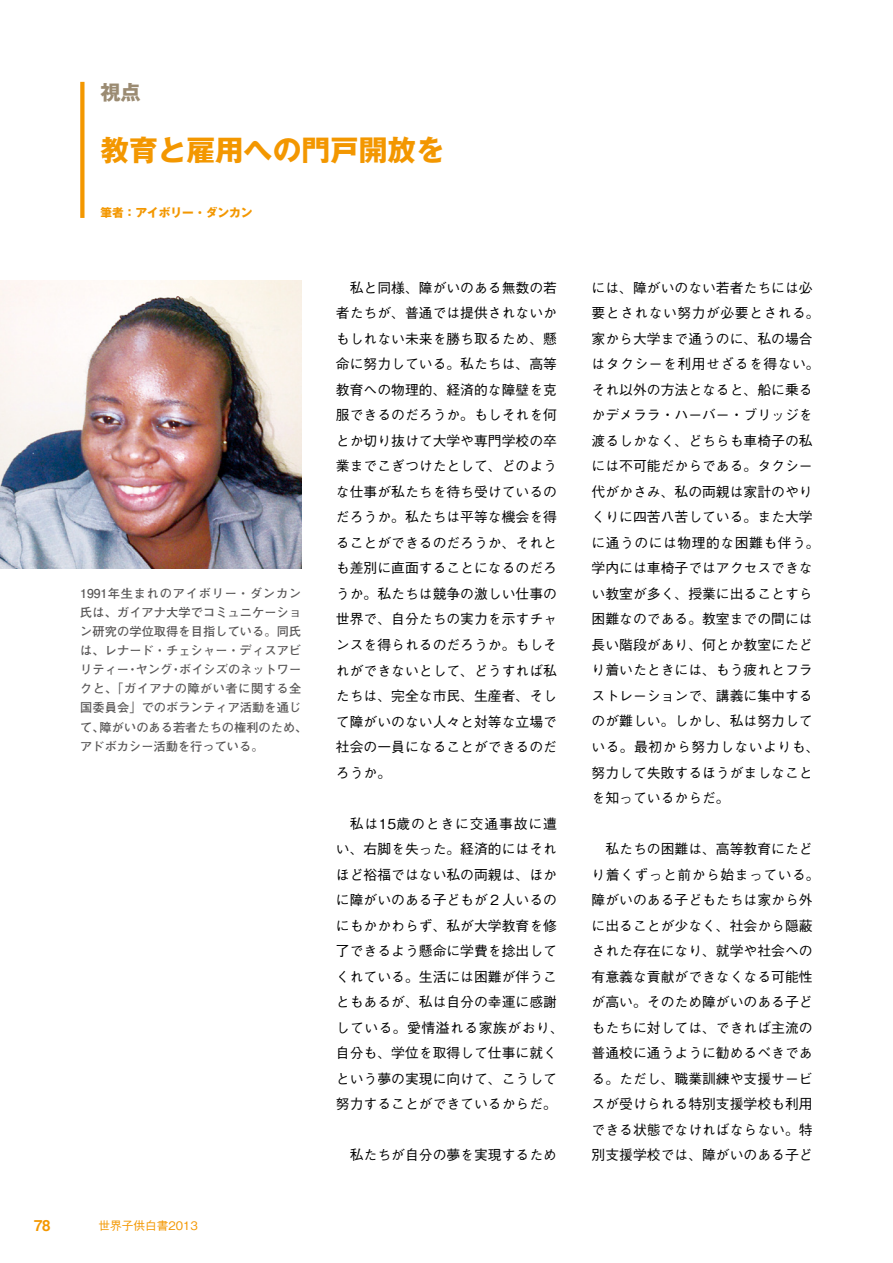
<style>
.page{position:relative;width:893px;height:1263px;background:#fff}
.page>*{position:absolute;margin:0;border:0;box-sizing:border-box;transform-origin:0 0}
.t1{font:700 28.65px "Gothic MB101 Pro";color:#f39700}
.t2{font:700 20.25px "Gothic MB101 Pro";color:#9b8b72}
.t3{font:14.85px "Midashi Go Pro MB31";color:#f39700}
.t4{font:500 13.8px/25.5px "Gothic BBB Pro";color:#000;text-align:center}
.t5{font:700 12.15px/19.2px "Futo Go B101 Pro";letter-spacing:.005em;color:#595757}
.t6{font:700 11.7px "Gothic MB101 Pro";color:#f39700}
.t7{font:500 11.7px "Gothic BBB Pro";color:#f39700}
</style>
<div class="page">
<div style="left:80px;top:82px;width:5px;height:136px;background:#f39700"></div>
<img style="left:0;top:281px;width:301px;height:287px">
<p class="t2" style="left:100px;top:75px;width:42px">視点</p>
<h2 class="t1" style="left:100px;top:126px;width:346px">教育と雇用への門戸開放を</h2>
<p class="t6" style="left:100px;top:202px;width:154px">筆者：アイボリー・ダンカン</p>
<p class="t5" style="left:80px;top:582px;width:229px">1991年生まれのアイボリー・ダンカン氏は、ガイアナ大学でコミュニケーション研究の学位取得を目指している。同氏は、レナード・チェシャー・ディスアビリティー・ヤング・ボイシズのネットワークと、「ガイアナの障がい者に関する全国委員会」でのボランティア活動を通じて、障がいのある若者たちの権利のため、アドボカシー活動を行っている。</p>
<p class="t3" style="left:34px;top:1214px;width:18px">78</p>
<p class="t7" style="left:98px;top:1216px;width:101px">世界子供白書2013</p>
<p class="t4" style="left:336px;top:273px;width:223px;text-align:justify;text-indent:14px">私と同様、障がいのある無数の若者たちが、普通では提供されないかもしれない未来を勝ち取るため、懸命に努力している。私たちは、高等教育への物理的、経済的な障壁を克服できるのだろうか。もしそれを何とか切り抜けて大学や専門学校の卒業までこぎつけたとして、どのような仕事が私たちを待ち受けているのだろうか。私たちは平等な機会を得ることができるのだろうか、それとも差別に直面することになるのだろうか。私たちは競争の激しい仕事の世界で、自分たちの実力を示すチャンスを得られるのだろうか。もしそれができないとして、どうすれば私たちは、完全な市民、生産者、そして障がいのない人々と対等な立場で社会の一員になることができるのだろうか。</p>
<p class="t4" style="left:336px;top:809px;width:229px">私は15歳のときに交通事故に遭<br>い、右脚を失った。経済的にはそれほど裕福ではない私の両親は、ほかに障がいのある子どもが２人いるのにもかかわらず、私が大学教育を修了できるよう懸命に学費を捻出してくれている。生活には困難が伴うこともあるが、私は自分の幸運に感謝している。愛情溢れる家族がおり、自分も、学位を取得して仕事に就くという夢の実現に向けて、こうして努力することができているからだ。</p>
<p class="t4" style="left:350px;top:1140px;width:209px">私たちが自分の夢を実現するため</p>
<p class="t4" style="left:592px;top:273px;width:230px;text-align:left">には、障がいのない若者たちには必要とされない努力が必要とされる。家から大学まで通うのに、私の場合はタクシーを利用せざるを得ない。それ以外の方法となると、船に乗るかデメララ・ハーバー・ブリッジを渡るしかなく、どちらも車椅子の私には不可能だからである。タクシー代がかさみ、私の両親は家計のやりくりに四苦八苦している。また大学に通うのには物理的な困難も伴う。学内には車椅子ではアクセスできない教室が多く、授業に出ることすら困難なのである。教室までの間には長い階段があり、何とか教室にたどり着いたときには、もう疲れとフラストレーションで、講義に集中するのが難しい。しかし、私は努力している。最初から努力しないよりも、努力して失敗するほうがましなことを知っているからだ。</p>
<p class="t4" style="left:592px;top:834px;width:230px">私たちの困難は、高等教育にたど<br>り着くずっと前から始まっている。障がいのある子どもたちは家から外に出ることが少なく、社会から隠蔽された存在になり、就学や社会への有意義な貢献ができなくなる可能性が高い。そのため障がいのある子どもたちに対しては、できれば主流の普通校に通うように勧めるべきである。ただし、職業訓練や支援サービスが受けられる特別支援学校も利用できる状態でなければならない。特別支援学校では、障がいのある子ど</p>
</div>
